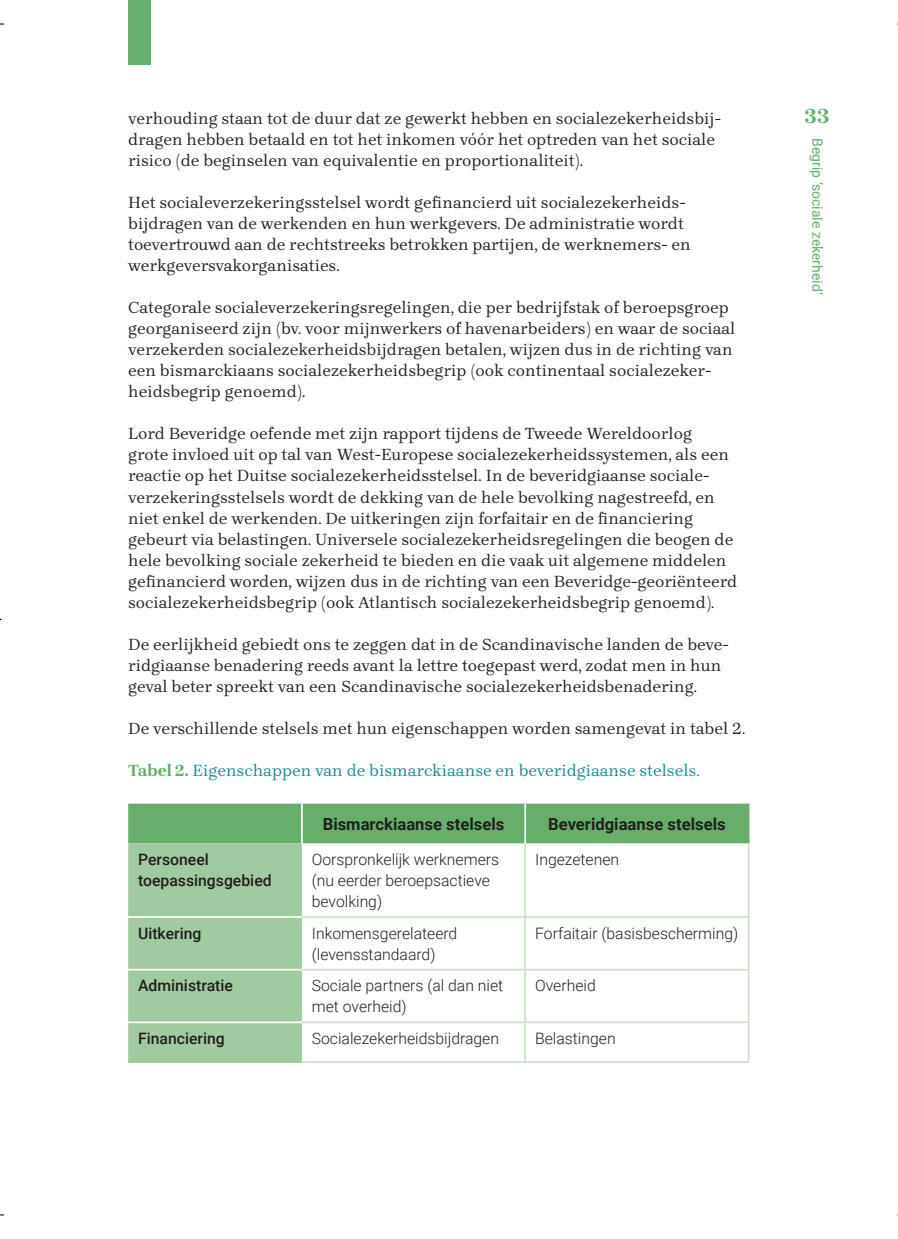
<style>
.page{position:relative;width:898px;height:1239px;background:#fff}
.page>*{position:absolute;margin:0;border:0;box-sizing:border-box;transform-origin:0 0}
.t1{font:700 21px "Brygada 1918";color:#67ae6b}
.t2{font:16.62px/21px "Brygada 1918";color:#231f20}
.t3{font:16.62px "Brygada 1918";color:#188794}
.t4{font:700 16.62px "Roboto";color:#231f20}
.t5{font:300 15.75px/21px "Roboto";color:#231f20}
.t6{font:500 15.75px/21px "Roboto";color:#231f20}
.t7{font:14px "Roboto";color:#67ae6b}
.s1{font-weight:700;color:#67ae6b}
</style>
<div class="page">
<div style="left:128px;top:0;width:22px;height:65px;background:#67ae6b"></div>
<svg style="left:128px;top:803px;width:619px;height:258px"></svg>
<hr style="left:301px;top:803px;width:2px;height:40px;background:#fff">
<hr style="left:524px;top:803px;width:2px;height:40px;background:#fff">
<hr style="left:747px;top:803px;width:2px;height:40px;background:#67ae6b">
<hr style="left:524px;top:843px;width:2px;height:73px;background:#cee1cb">
<hr style="left:747px;top:843px;width:2px;height:73px;background:#cee1cb">
<hr style="left:524px;top:918px;width:2px;height:51px;background:#cee1cb">
<hr style="left:747px;top:918px;width:2px;height:51px;background:#cee1cb">
<hr style="left:524px;top:970px;width:2px;height:51px;background:#cee1cb">
<hr style="left:747px;top:970px;width:2px;height:51px;background:#cee1cb">
<hr style="left:524px;top:1023px;width:2px;height:38px;background:#cee1cb">
<hr style="left:747px;top:1023px;width:2px;height:38px;background:#cee1cb">
<hr style="left:302px;top:1061px;width:223px;height:2px;background:#cee1cb">
<hr style="left:525px;top:1061px;width:224px;height:2px;background:#cee1cb">
<hr style="left:128px;top:916px;width:174px;height:2px;background:#fff">
<hr style="left:128px;top:969px;width:174px;height:1px;background:#fff">
<hr style="left:128px;top:1021px;width:174px;height:2px;background:#fff">
<hr style="left:302px;top:916px;width:223px;height:2px;background:#cee1cb">
<hr style="left:525px;top:916px;width:224px;height:2px;background:#cee1cb">
<hr style="left:302px;top:969px;width:223px;height:1px;background:#cee1cb">
<hr style="left:525px;top:969px;width:224px;height:1px;background:#cee1cb">
<hr style="left:302px;top:1021px;width:223px;height:2px;background:#cee1cb">
<hr style="left:525px;top:1021px;width:224px;height:2px;background:#cee1cb">
<hr style="left:128px;top:1061px;width:174px;height:2px;background:#a2caa0">
<p class="t2" style="left:128px;top:109px;width:594px">verhouding staan tot de duur dat ze gewerkt hebben en socialezekerheidsbij&shy;dragen hebben betaald en tot het inkomen vóór het optreden van het sociale risico (de beginselen van equivalentie en proportionaliteit).</p>
<p class="t2" style="left:128px;top:193px;width:564px">Het socialeverzekeringsstelsel wordt gefinancierd uit socialezekerheids&shy;bijdragen van de werkenden en hun werkgevers. De administratie wordt toevertrouwd aan de rechtstreeks betrokken partijen, de werknemers- en werkgeversvakorganisaties.</p>
<p class="t2" style="left:128px;top:298px;width:609px">Categorale socialeverzekeringsregelingen, die per bedrijfstak of beroepsgroep georganiseerd zijn (bv. voor mijnwerkers of havenarbeiders) en waar de sociaal verzekerden socialezekerheidsbijdragen betalen, wijzen dus in de richting van een bismarckiaans socialezekerheidsbegrip (ook continentaal socialezeker&shy;heidsbegrip genoemd).</p>
<p class="t2" style="left:128px;top:424px;width:610px">Lord Beveridge oefende met zijn rapport tijdens de Tweede Wereldoorlog<br>grote invloed uit op tal van West-Europese socialezekerheidssystemen, als een reactie op het Duitse socialezekerheidsstelsel. In de beveridgiaanse sociale&shy;verzekeringsstelsels wordt de dekking van de hele bevolking nagestreefd, en niet enkel de werkenden. De uitkeringen zijn forfaitair en de financiering gebeurt via belastingen. Universele socialezekerheidsregelingen die beogen de hele bevolking sociale zekerheid te bieden en die vaak uit algemene middelen gefinancierd worden, wijzen dus in de richting van een Beveridge-georiënteerd socialezekerheidsbegrip (ook Atlantisch socialezekerheidsbegrip genoemd).</p>
<p class="t2" style="left:128px;top:634px;width:602px">De eerlijkheid gebiedt ons te zeggen dat in de Scandinavische landen de beve&shy;ridgiaanse benadering reeds avant la lettre toegepast werd, zodat men in hun geval beter spreekt van een Scandinavische socialezekerheidsbenadering.</p>
<p class="t2" style="left:128px;top:718px;width:618px">De verschillende stelsels met hun eigenschappen worden samengevat in tabel 2.</p>
<p class="t3" style="left:128px;top:758px;width:573px"><span class="s1">Tabel 2.</span> Eigenschappen van de bismarckiaanse en beveridgiaanse stelsels.</p>
<p class="t4" style="left:323px;top:812px;width:183px">Bismarckiaanse stelsels</p>
<p class="t4" style="left:548px;top:812px;width:179px">Beveridgiaanse stelsels</p>
<p class="t6" style="left:138px;top:848px;width:135px">Personeel toepassingsgebied</p>
<p class="t5" style="left:312px;top:848px;width:189px">Oorspronkelijk werknemers (nu eerder beroepsactieve bevolking)</p>
<p class="t5" style="left:535px;top:848px;width:86px">Ingezetenen</p>
<p class="t6" style="left:138px;top:922px;width:65px">Uitkering</p>
<p class="t5" style="left:312px;top:922px;width:147px">Inkomensgerelateerd (levensstandaard)</p>
<p class="t5" style="left:535px;top:922px;width:204px">Forfaitair (basisbescherming)</p>
<p class="t6" style="left:138px;top:974px;width:96px">Administratie</p>
<p class="t5" style="left:312px;top:974px;width:193px">Sociale partners (al dan niet met overheid)</p>
<p class="t5" style="left:535px;top:974px;width:62px">Overheid</p>
<p class="t6" style="left:138px;top:1027px;width:88px">Financiering</p>
<p class="t5" style="left:312px;top:1027px;width:189px">Socialezekerheidsbijdragen</p>
<p class="t5" style="left:535px;top:1027px;width:82px">Belastingen</p>
<p class="t1" style="left:804px;top:100px;width:27px">33</p>
<p class="t7" style="left:827px;top:138px;width:158px;rotate:90deg">Begrip ‘sociale zekerheid’</p>
</div>
